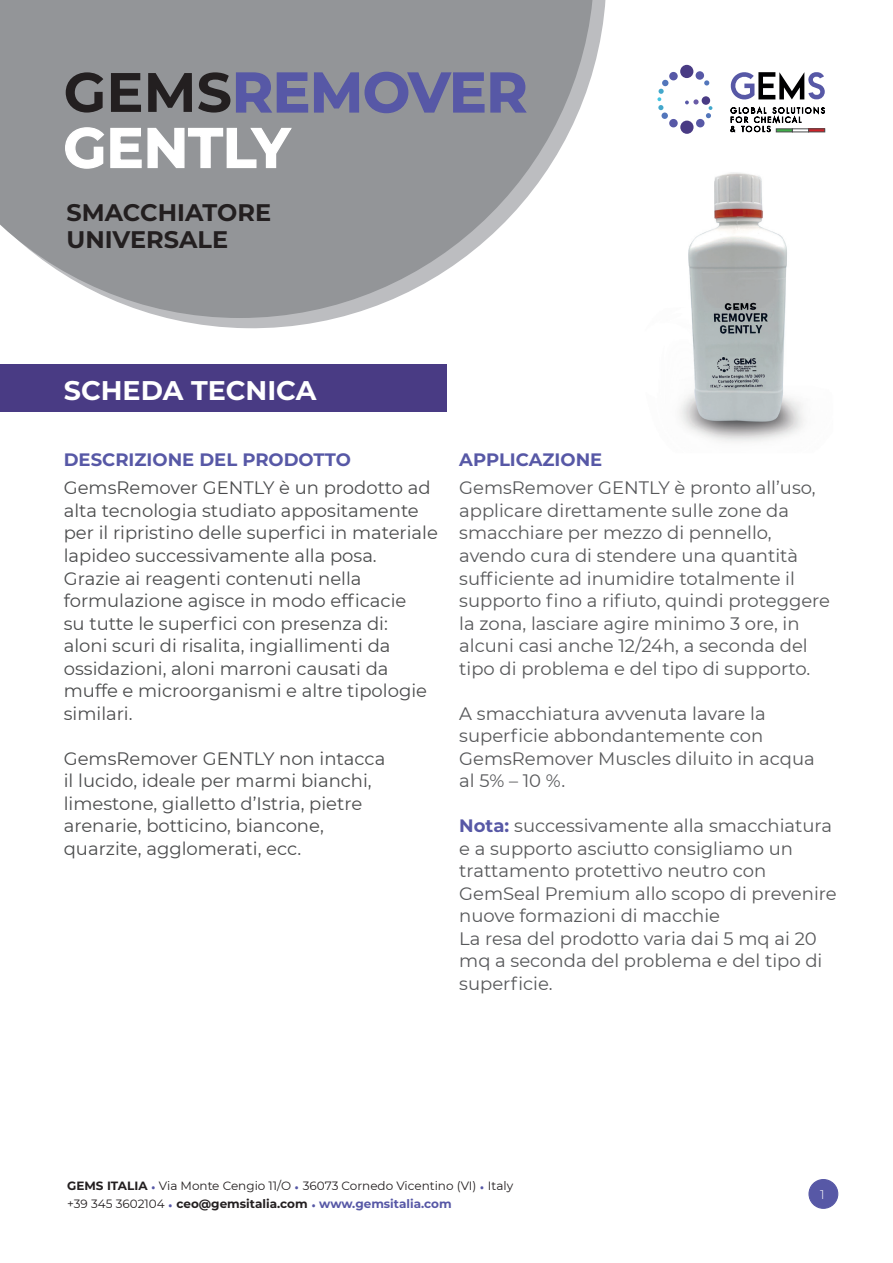
<style>
.page{position:relative;width:893px;height:1263px;background:#fff}
.page>*{position:absolute;margin:0;border:0;box-sizing:border-box;transform-origin:0 0}
.t1{font:700 55.5px/55.5px "Montserrat";color:#5758a6}
.t2{font:700 27px "Montserrat";color:#fff}
.t3{font:700 24px/27px "Montserrat";color:#231f20}
.t4{font:18px/22.5px "Montserrat";color:#57585a}
.t5{font:18px/22.5px "Montserrat";color:#4b4c4d}
.t6{font:700 18px "Montserrat";color:#5758a6}
.t7{font:300 12.6px "Montserrat";color:#fff}
.t8{font:12px/18px "Montserrat";color:#231f20}
.s1{color:#231f20}
.s2{color:#fff}
.s3{font-weight:700;color:#5758a6}
.s4{font-weight:700}
.s5{font-family:"Gotham Narrow";color:#5758a6}
</style>
<div class="page">
<svg style="left:167px;top:0;width:439px;height:329px"></svg>
<svg style="left:0;top:0;width:594px;height:318px;background:#a3a5a7"></svg>
<div style="left:680px;top:121px;width:13px;height:13px;background:#493b84;border-radius:50%"></div>
<div style="left:669px;top:119px;width:9px;height:8px;background:#5758a6;border-radius:50%"></div>
<div style="left:661px;top:113px;width:7px;height:6px;background:#5376bb;border-radius:50%"></div>
<div style="left:696px;top:119px;width:8px;height:8px;background:#5758a6;border-radius:50%"></div>
<div style="left:680px;top:65px;width:13px;height:13px;background:#493b84;border-radius:50%"></div>
<div style="left:696px;top:71px;width:8px;height:9px;background:#5758a6;border-radius:50%"></div>
<div style="left:702px;top:96px;width:8px;height:9px;background:#493b84;border-radius:50%"></div>
<svg style="left:704px;top:80px;width:5px;height:6px"></svg>
<div style="left:669px;top:72px;width:9px;height:8px;background:#5758a6;border-radius:50%"></div>
<svg style="left:657px;top:80px;width:11px;height:30px"></svg>
<svg style="left:706px;top:106px;width:6px;height:12px"></svg>
<svg style="left:685px;top:99px;width:14px;height:6px"></svg>
<svg style="left:730px;top:107px;width:95px;height:25px"></svg>
<svg style="left:730px;top:72px;width:95px;height:28px"></svg>
<div style="left:776px;top:129px;width:17px;height:3px;background:#40ae49;border:1px solid #4b4c4d"></div>
<hr style="left:792px;top:129px;width:17px;height:3px;background:#fff">
<div style="left:808px;top:129px;width:17px;height:3px;border:1px solid #4b4c4d"></div>
<div style="left:809px;top:1179px;width:29px;height:29px;background:#5758a6;border-radius:50%"></div>
<div style="left:808px;top:1179px;width:30px;height:30px;border:1px solid #5758a6;border-radius:50%"></div>
<div style="left:0;top:365px;width:446px;height:47px;background:#493b84"></div>
<img style="left:679px;top:172px;width:126px;height:270px">
<h1 class="t1" style="left:64px;top:62px;width:465px"><span class="s1">GEMS</span>REMOVER<br><span class="s2">GENTLY</span></h1>
<h3 class="t3" style="left:67px;top:198px;width:206px">SMACCHIATORE<br>UNIVERSALE</h3>
<h2 class="t2" style="left:64px;top:371px;width:254px">SCHEDA TECNICA</h2>
<p class="t6" style="left:64px;top:447px;width:289px">DESCRIZIONE DEL PRODOTTO</p>
<p class="t5" style="left:64px;top:476px;width:376px">GemsRemover GENTLY è un prodotto ad alta tecnologia studiato appositamente per il ripristino delle superfici in materiale lapideo successivamente alla posa.<br>Grazie ai reagenti contenuti nella formulazione agisce in modo efficacie<br>su tutte le superfici con presenza di:<br>aloni scuri di risalita, ingiallimenti da ossidazioni, aloni marroni causati da muffe e microorganismi e altre tipologie similari.</p>
<p class="t5" style="left:64px;top:746px;width:323px">GemsRemover GENTLY non intacca il lucido, ideale per marmi bianchi, limestone, gialletto d’Istria, pietre arenarie, botticino, biancone, quarzite, agglomerati, ecc.</p>
<p class="t6" style="left:459px;top:447px;width:145px">APPLICAZIONE</p>
<p class="t4" style="left:459px;top:476px;width:372px">GemsRemover GENTLY è pronto all’uso, applicare direttamente sulle zone da smacchiare per mezzo di pennello, avendo cura di stendere una quantità sufficiente ad inumidire totalmente il supporto fino a rifiuto, quindi proteggere la zona, lasciare agire minimo 3 ore, in alcuni casi anche 12/24h, a seconda del tipo di problema e del tipo di supporto.</p>
<p class="t4" style="left:459px;top:701px;width:357px">A smacchiatura avvenuta lavare la superficie abbondantemente con<br>GemsRemover Muscles diluito in acqua al 5% – 10 %.</p>
<p class="t4" style="left:459px;top:814px;width:379px"><span class="s3">Nota:</span> successivamente alla smacchiatura e a supporto asciutto consigliamo un trattamento protettivo neutro con GemSeal Premium allo scopo di prevenire nuove formazioni di macchie<br>La resa del prodotto varia dai 5 mq ai 20 mq a seconda del problema e del tipo di superficie.</p>
<p class="t8" style="left:67px;top:1176px;width:447px"><span class="s4">GEMS ITALIA</span> <span class="s5">•</span> Via Monte Cengio 11/O <span class="s5">•</span> 36073 Cornedo Vicentino (VI) <span class="s5">•</span> Italy +39 345 3602104 <span class="s5">•</span> <span class="s4">ceo@gemsitalia.com</span> <span class="s5">•</span> <span class="s3">www.gemsitalia.com</span></p>
<p class="t7" style="left:820px;top:1185px;width:6px">1</p>
</div>
